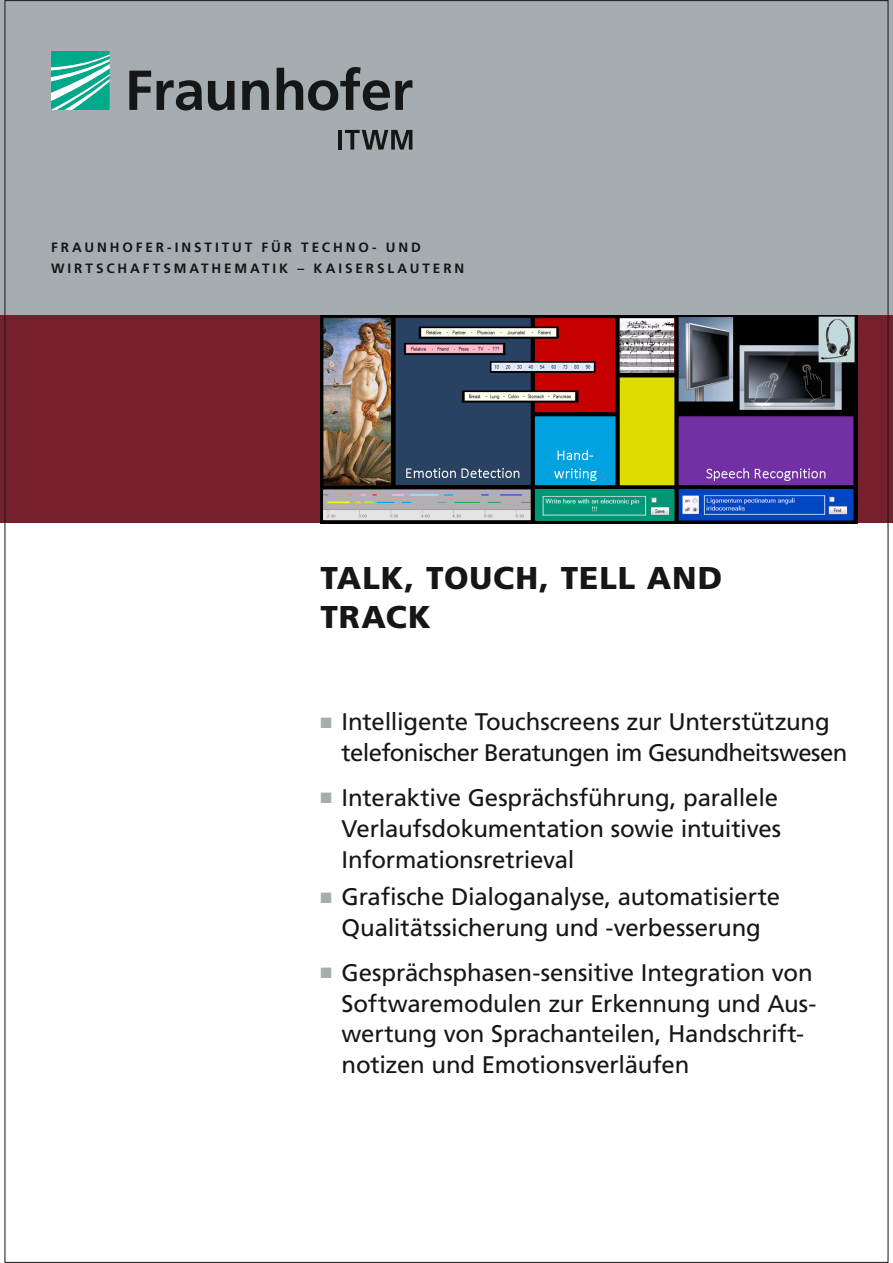
<style>
.page{position:relative;width:893px;height:1263px;background:#fff}
.page>*{position:absolute;margin:0;border:0;box-sizing:border-box;transform-origin:0 0}
.t1{font:900 31.5px/39px "Frutiger LT Com";letter-spacing:.03em;color:#151616}
.t2{font:24px/30.8px "Frutiger LT Com";letter-spacing:-.01em;color:#151616}
.t3{font:700 13.5px/21px "Frutiger LT Com";letter-spacing:.215em;color:#151616}
.s1{color:#a6adb1}
</style>
<div class="page">
<div style="left:0;top:315px;width:893px;height:208px;background:#76202d"></div>
<img style="left:320px;top:315px;width:537px;height:208px">
<div style="left:0;top:0;width:893px;height:315px;background:#a6adb1"></div>
<svg style="left:51px;top:51px;width:59px;height:59px;background:#4ac0aa"></svg>
<svg style="left:129px;top:67px;width:283px;height:44px"></svg>
<hr style="left:338px;top:130px;width:4px;height:20px;background:#151616">
<svg style="left:345px;top:130px;width:67px;height:20px"></svg>
<p class="t3" style="left:51px;top:237px;width:371px">FRAUNHOFER-INSTITUT FÜR TECHNO- UND<br>WIRTSCHAFTSMATHEMATIK – KAISERS</p>
<p class="t3" style="left:387px;top:258px;width:23px">LAUTERN</p>
<h1 class="t1" style="left:320px;top:558px;width:403px">TALK, TOUCH, TELL AND<br>TRACK</h1>
<p class="t2" style="left:342px;top:707px;width:507px;text-indent:-21px"><span class="s1">■</span> Intelligente Touchscreens zur Unterstützung telefonischer Beratungen im Gesundheitswesen</p>
<p class="t2" style="left:342px;top:782px;width:441px;text-indent:-21px"><span class="s1">■</span> Interaktive Gesprächsführung, parallele<br>Verlaufsdokumentation sowie intuitives<br>Informationsretrieval</p>
<p class="t2" style="left:320px;top:882px;width:461px;text-align:center"><span class="s1">■</span> Grafische Dialoganalyse, automatisierte<br>Qualitätssicherung und -verbesserung</p>
<p class="t2" style="left:342px;top:957px;width:476px;text-indent:-21px"><span class="s1">■</span> Gesprächsphasen-sensitive Integration von Softwaremodulen zur Erkennung und Aus&shy;wertung von Sprachanteilen, Handschrift&shy;notizen und Emotionsverläufen</p>
</div>
